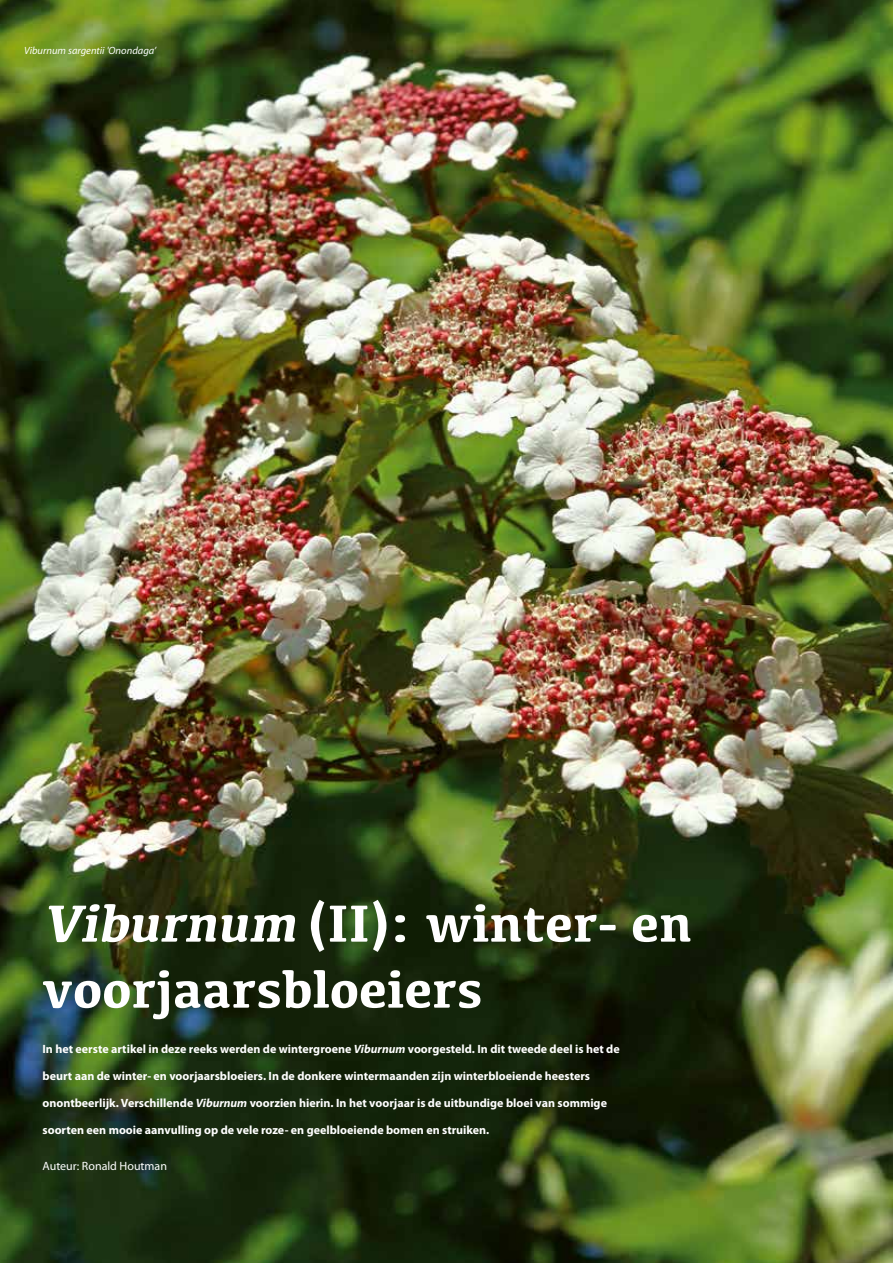
<style>
.page{position:relative;width:893px;height:1263px;background:#fff}
.page>*{position:absolute;margin:0;border:0;box-sizing:border-box;transform-origin:0 0}
.t1{font:700 54px/66px "Kefa";color:#fff}
.t2{font:700 12px "Myriad Pro";color:#fff}
.t3{font:12px "Myriad Pro";color:#fff}
.t4{font:italic 10.5px "Myriad Pro";color:#fff}
.s1{font-style:italic}
</style>
<div class="page">
<img style="left:0;top:0;width:893px;height:1263px">
<p class="t4" style="left:24px;top:44px;width:134px">Viburnum sargentii 'Onondaga’</p>
<h1 class="t1" style="left:43px;top:887px;width:651px"><span class="s1">Viburnum</span> (II): winter- en voorjaarsbloeiers</h1>
<p class="t2" style="left:43px;top:1041px;width:579px">In het eerste artikel in deze reeks werden de wintergroene <span class="s1">Viburnum</span> voorgesteld. In dit tweede deel is het de</p>
<p class="t2" style="left:43px;top:1068px;width:549px">beurt aan de winter- en voorjaarsbloeiers. In de donkere wintermaanden zijn winterbloeiende heesters</p>
<p class="t2" style="left:43px;top:1095px;width:566px">onontbeerlijk. Verschillende <span class="s1">Viburnum</span> voorzien hierin. In het voorjaar is de uitbundige bloei van sommige</p>
<p class="t2" style="left:43px;top:1122px;width:448px">soorten een mooie aanvulling op de vele roze- en geelbloeiende bomen en struiken.</p>
<p class="t3" style="left:43px;top:1159px;width:126px">Auteur: Ronald Houtman</p>
</div>
